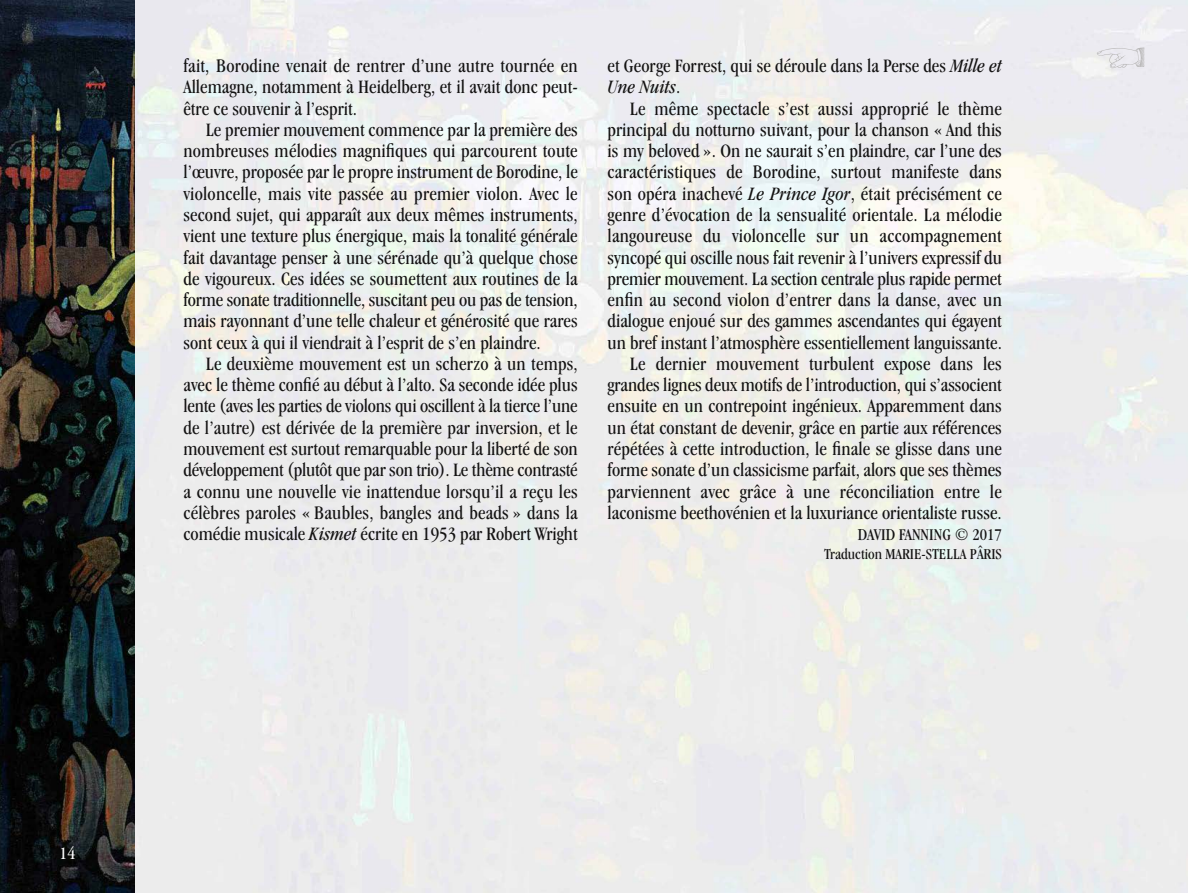
<style>
.page{position:relative;width:1188px;height:893px;background:#fff}
.page>*{position:absolute;margin:0;border:0;box-sizing:border-box;transform-origin:0 0}
.t1{font:condensed 19.65px/21.3px "Garamond IT Cby BT";color:#141313;text-align:justify}
.t2{font:condensed 18px "Garamond IT Cby BT";color:#fff}
.t3{font:condensed 17.1px "Garamond IT Cby BT";color:#141313}
.t4{font:condensed 15.75px "Garamond IT Cby BT";color:#141313}
.s1{font-style:italic}
</style>
<div class="page">
<img style="left:0;top:0;width:135px;height:893px">
<svg style="left:1097px;top:47px;width:47px;height:22px"></svg>
<p class="t1" style="left:183px;top:57px;width:396px">fait, Borodine venait de rentrer d’une autre tournée en Allemagne, notamment à Heidelberg, et il avait donc peut&shy;être ce souvenir à l’esprit.</p>
<p class="t1" style="left:183px;top:120px;width:396px;text-indent:22px">Le premier mouvement commence par la première des nombreuses mélodies magnifiques qui parcourent toute l’œuvre, proposée par le propre instrument de Borodine, le violoncelle, mais vite passée au premier violon. Avec le second sujet, qui apparaît aux deux mêmes instruments, vient une texture plus énergique, mais la tonalité générale fait davantage penser à une sérénade qu’à quelque chose de vigoureux. Ces idées se soumettent aux routines de la forme sonate traditionnelle, suscitant peu ou pas de tension, mais rayonnant d’une telle chaleur et générosité que rares sont ceux à qui il viendrait à l’esprit de s’en plaindre.</p>
<p class="t1" style="left:183px;top:354px;width:396px;text-indent:22px">Le deuxième mouvement est un scherzo à un temps, avec le thème confié au début à l’alto. Sa seconde idée plus lente (aves les parties de violons qui oscillent à la tierce l’une de l’autre) est dérivée de la première par inversion, et le mouvement est surtout remarquable pour la liberté de son développement (plutôt que par son trio). Le thème contrasté a connu une nouvelle vie inattendue lorsqu’il a reçu les célèbres paroles « Baubles, bangles and beads » dans la comédie musicale <span class="s1">Kismet</span> écrite en 1953 par Robert Wright</p>
<p class="t1" style="left:608px;top:57px;width:396px">et George Forrest, qui se déroule dans la Perse des <span class="s1">Mille et<br>Une Nuits</span>.</p>
<p class="t1" style="left:608px;top:99px;width:396px;text-align:right">Le même spectacle s’est aussi approprié le thème principal du notturno suivant, pour la chanson « And this is my beloved ». On ne saurait s’en plaindre, car l’une des caractéristiques de Borodine, surtout manifeste dans son opéra inachevé <span class="s1">Le Prince Igor</span>, était précisément ce genre d’évocation de la sensualité orientale. La mélodie langoureuse du violoncelle sur un accompagnement syncopé qui oscille nous fait revenir à l’univers expressif du premier mouvement. La section centrale plus rapide permet enfin au second violon d’entrer dans la danse, avec un dialogue enjoué sur des gammes ascendantes qui égayent un bref instant l’atmosphère essentiellement languissante.<br>Le dernier mouvement turbulent expose dans les grandes lignes deux motifs de l’introduction, qui s’associent ensuite en un contrepoint ingénieux. Apparemment dans un état constant de devenir, grâce en partie aux références répétées à cette introduction, le finale se glisse dans une forme sonate d’un classicisme parfait, alors que ses thèmes parviennent avec grâce à une réconciliation entre le laconisme beethovénien et la luxuriance orientaliste russe.</p>
<p class="t3" style="left:858px;top:528px;width:146px">DAVID FANNING © 2017</p>
<p class="t4" style="left:824px;top:547px;width:179px">Traduction MARIE-STELLA PÂRIS</p>
<p class="t2" style="left:60px;top:846px;width:17px">14</p>
</div>
